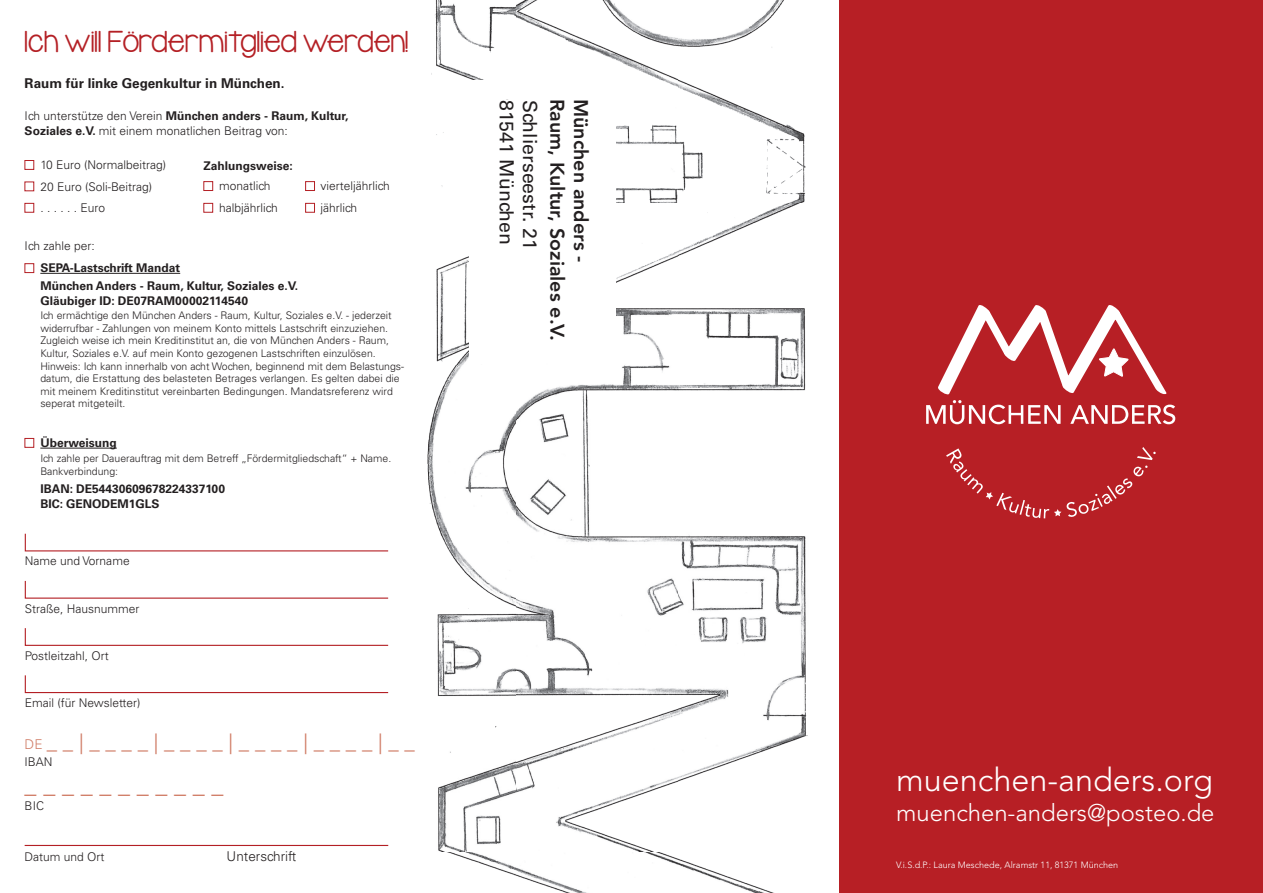
<style>
.page{position:relative;width:1263px;height:893px;background:#fff}
.page>*{position:absolute;margin:0;border:0;box-sizing:border-box;transform-origin:0 0}
.t1{font:300 32.4px "Avenir LT Std";color:#fff}
.t2{font:300 24px "Univers LT Std";color:#d17e68}
.t3{font:300 23.85px "Avenir LT Std";color:#fff}
.t4{font:23.7px "KG Lego House";letter-spacing:.02em;color:#b42025}
.t5{font:300 20.7px "Univers LT Std";color:#d17e68}
.t6{font:800 19.65px "Avenir LT Std";color:#231f20}
.t7{font:300 19.65px "Avenir LT Std";color:#231f20}
.t8{font:19.5px "Univers LT Std";color:#231f20}
.t9{font:700 13.5px "Univers LT Std";color:#231f20}
.t10{font:300 13.5px "Univers LT Std";color:#231f20}
.t11{font:300 12px/14.4px "Univers LT Std";color:#231f20}
.t12{font:700 12px/15.1px "Univers LT Std";color:#231f20}
.t13{font:300 10.5px/12.6px "Univers LT Std";color:#231f20}
.t14{font:300 9px "Avenir LT Std";color:#fff}
.s1{font-weight:700}
.s2{font-size:13.5px}
</style>
<div class="page">
<img style="left:427px;top:0;width:381px;height:893px">
<div style="left:469px;top:80px;width:146px;height:283px;background:#fff"></div>
<div style="left:839px;top:0;width:424px;height:893px;background:#b71f25"></div>
<svg style="left:946px;top:447px;width:210px;height:71px"></svg>
<svg style="left:926px;top:305px;width:249px;height:119px"></svg>
<svg style="left:24px;top:533px;width:365px;height:19px"></svg>
<svg style="left:24px;top:675px;width:365px;height:19px"></svg>
<svg style="left:24px;top:628px;width:365px;height:18px"></svg>
<svg style="left:24px;top:580px;width:365px;height:19px"></svg>
<hr style="left:25px;top:845px;width:363px;height:1px;background:#b42025">
<div style="left:25px;top:160px;width:9px;height:10px;border:1px solid #b42025"></div>
<div style="left:204px;top:181px;width:9px;height:10px;border:1px solid #b42025"></div>
<div style="left:305px;top:181px;width:10px;height:10px;border:1px solid #b42025"></div>
<hr style="left:40px;top:273px;width:140px;height:1px;background:#231f20">
<hr style="left:40px;top:448px;width:77px;height:1px;background:#231f20">
<div style="left:204px;top:203px;width:9px;height:9px;border:1px solid #b42025"></div>
<div style="left:305px;top:203px;width:10px;height:9px;border:1px solid #b42025"></div>
<div style="left:25px;top:203px;width:9px;height:9px;border:1px solid #b42025"></div>
<div style="left:25px;top:263px;width:9px;height:10px;border:1px solid #b42025"></div>
<div style="left:25px;top:438px;width:9px;height:10px;border:1px solid #b42025"></div>
<h3 class="t4" style="left:25px;top:26px;width:385px">Ich will Fördermitglied werden!</h3>
<p class="t9" style="left:25px;top:75px;width:261px">Raum für linke Gegenkultur in München.</p>
<p class="t11" style="left:25px;top:109px;width:325px">Ich unterstütze den Verein <span class="s1">München anders - Raum, Kultur,<br>Soziales e.V.</span> mit einem monatlichen Beitrag von:</p>
<p class="t11" style="left:40px;top:158px;width:127px">10 Euro (Normalbeitrag)</p>
<p class="t11" style="left:40px;top:176px;width:113px;line-height:21.5px">20 Euro (Soli-Beitrag) . . . . . . Euro</p>
<p class="t12" style="left:204px;top:158px;width:91px">Zahlungsweise:</p>
<p class="t11" style="left:219px;top:179px;width:53px">monatlich</p>
<p class="t11" style="left:321px;top:179px;width:71px">vierteljährlich</p>
<p class="t11" style="left:219px;top:201px;width:60px">halbjährlich</p>
<p class="t11" style="left:321px;top:201px;width:38px">jährlich</p>
<p class="t11" style="left:25px;top:238px;width:72px">Ich zahle per:</p>
<p class="t12" style="left:40px;top:278px;width:259px">München Anders - Raum, Kultur, Soziales e.V.<br>Gläubiger ID: DE07RAM00002114540</p>
<p class="t12" style="left:40px;top:260px;width:141px">SEPA-Lastschrift Mandat</p>
<p class="t13" style="left:40px;top:309px;width:365px">Ich ermächtige den München Anders - Raum, Kultur, Soziales e.V. - jederzeit widerrufbar - Zahlungen von meinem Konto mittels Lastschrift einzuziehen.<br>Zugleich weise ich mein Kreditinstitut an, die von München Anders - Raum, Kultur, Soziales e.V. auf mein Konto gezogenen Lastschriften einzulösen.<br>Hinweis: Ich kann innerhalb von acht Wochen, beginnend mit dem Belastungs&shy;datum, die Erstattung des belasteten Betrages verlangen. Es gelten dabei die mit meinem Kreditinstitut vereinbarten Bedingungen. Mandatsreferenz wird seperat mitgeteilt.</p>
<p class="t12" style="left:40px;top:435px;width:78px">Überweisung</p>
<p class="t13" style="left:40px;top:452px;width:352px">Ich zahle per Dauerauftrag mit dem Betreff „Fördermitgliedschaft“ + Name.<br>Bankverbindung:</p>
<p class="t12" style="left:40px;top:482px;width:186px;line-height:14.4px">IBAN: DE54430609678224337100<br>BIC: GENODEM1GLS</p>
<p class="t11" style="left:25px;top:554px;width:106px">Name und Vorname</p>
<p class="t11" style="left:25px;top:601px;width:116px">Straße, Hausnummer</p>
<p class="t11" style="left:25px;top:648px;width:85px">Postleitzahl, Ort</p>
<p class="t11" style="left:25px;top:696px;width:117px">Email (für Newsletter)</p>
<h3 class="t5" style="left:25px;top:729px;width:392px"><span class="s2">DE</span> _ _ | _ _ _ _ | _ _ _ _ | _ _ _ _ | _ _ _ _ | _ _</h3>
<p class="t11" style="left:25px;top:754px;width:29px">IBAN</p>
<h2 class="t2" style="left:25px;top:770px;width:200px">_ _ _ _ _ _ _ _ _ _ _</h2>
<p class="t11" style="left:25px;top:799px;width:21px">BIC</p>
<p class="t11" style="left:25px;top:849px;width:81px">Datum und Ort</p>
<p class="t10" style="left:227px;top:848px;width:71px">Unterschrift</p>
<h3 class="t7" style="left:522px;top:99px;width:139px;rotate:90deg">80101 München</h3>
<h3 class="t7" style="left:545px;top:99px;width:152px;rotate:90deg">Postfach 31 01 52</h3>
<h3 class="t6" style="left:569px;top:99px;width:243px;rotate:90deg">Raum, Kultur, Soziales e.V.</h3>
<h3 class="t6" style="left:592px;top:99px;width:165px;rotate:90deg">München anders -</h3>
<h3 class="t8" style="left:518px;top:100px;width:147px;rotate:90deg">81541 München</h3>
<h3 class="t8" style="left:542px;top:100px;width:151px;rotate:90deg">Schlierseestr. 21</h3>
<h1 class="t1" style="left:896px;top:761px;width:318px">muenchen-anders.org</h1>
<h3 class="t3" style="left:896px;top:798px;width:320px">muenchen-anders@posteo.de</h3>
<p class="t14" style="left:896px;top:859px;width:224px">V.i.S.d.P.: Laura Meschede, Alramstr 11, 81371 München</p>
</div>
